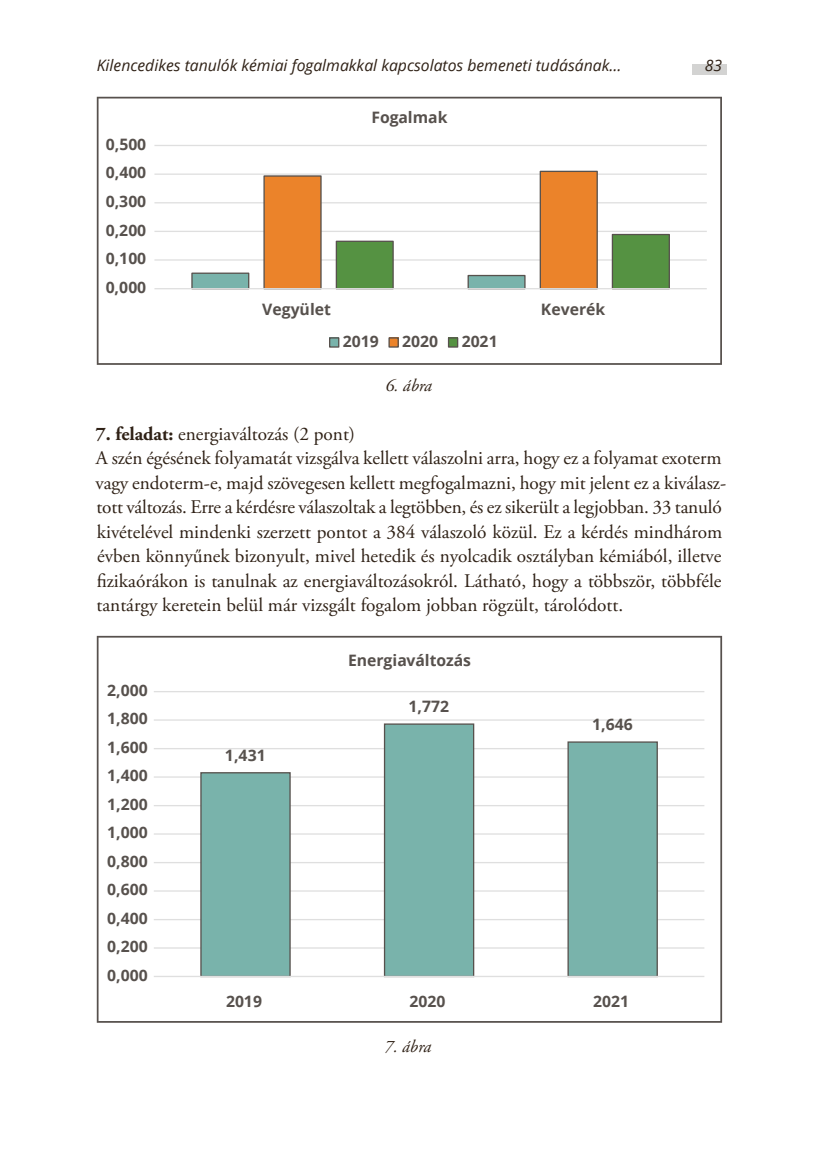
<style>
.page{position:relative;width:819px;height:1166px;background:#fff}
.page>*{position:absolute;margin:0;border:0;box-sizing:border-box;transform-origin:0 0}
.BEKEZDÉS_ELSŐ{font:19.25px/24.5px "Adobe Garamond Pro";letter-spacing:-.01em;color:#2f2116}
.ÁBRA{font:italic 17.5px "Adobe Garamond Pro";color:#2f2116}
.t1{font:700 15.75px "Open Sans";color:#57514d}
.t2{font:italic 15.75px "Open Sans";color:#2f2116}
.s1{font-weight:700}
</style>
<div class="page">
<div style="left:692px;top:64px;width:35px;height:11px;background:#d3d3d2"></div>
<svg style="left:97px;top:97px;width:625px;height:268px"></svg>
<svg style="left:97px;top:636px;width:625px;height:387px"></svg>
<p class="t2" style="left:97px;top:54px;width:526px">Kilencedikes tanulók kémiai fogalmakkal kapcsolatos bemeneti tudásának...</p>
<p class="t2" style="left:704px;top:54px;width:19px">83</p>
<p class="t1" style="left:106px;top:133px;width:42px">0,500</p>
<p class="t1" style="left:106px;top:162px;width:42px">0,400</p>
<p class="t1" style="left:106px;top:190px;width:42px">0,300</p>
<p class="t1" style="left:106px;top:219px;width:42px">0,200</p>
<p class="t1" style="left:106px;top:247px;width:42px">0,100</p>
<p class="t1" style="left:106px;top:276px;width:42px">0,000</p>
<p class="t1" style="left:371px;top:106px;width:77px">Fogalmak</p>
<p class="t1" style="left:262px;top:298px;width:70px">Vegyület</p>
<p class="t1" style="left:541px;top:298px;width:66px">Keverék</p>
<p class="t1" style="left:343px;top:330px;width:37px">2019</p>
<p class="t1" style="left:402px;top:330px;width:37px">2020</p>
<p class="t1" style="left:461px;top:330px;width:37px">2021</p>
<p class="ÁBRA" style="left:385px;top:375px;width:48px">6. ábra</p>
<p class="BEKEZDÉS_ELSŐ" style="left:96px;top:422px;width:261px"><span class="s1">7. feladat:</span> energiaváltozás (2 pont)</p>
<p class="BEKEZDÉS_ELSŐ" style="left:95px;top:447px;width:632px">A szén égésének folyamatát vizsgálva kellett válaszolni arra, hogy ez a folyamat exoterm vagy endoterm-e, majd szövegesen kellett megfogalmazni, hogy mit jelent ez a kiválasz&shy;tott változás. Erre a kérdésre válaszoltak a legtöbben, és ez sikerült a legjobban. 33 tanuló kivételével mindenki szerzett pontot a 384 válaszoló közül. Ez a kérdés mindhárom évben könnyűnek bizonyult, mivel hetedik és nyolcadik osztályban kémiából, illetve fizikaórákon is tanulnak az energiaváltozásokról. Látható, hogy a többször, többféle tantárgy keretein belül már vizsgált fogalom jobban rögzült, tárolódott.</p>
<p class="t1" style="left:107px;top:679px;width:42px">2,000</p>
<p class="t1" style="left:107px;top:707px;width:42px">1,800</p>
<p class="t1" style="left:107px;top:736px;width:42px">1,600</p>
<p class="t1" style="left:107px;top:764px;width:42px">1,400</p>
<p class="t1" style="left:107px;top:793px;width:42px">1,200</p>
<p class="t1" style="left:107px;top:821px;width:42px">1,000</p>
<p class="t1" style="left:107px;top:850px;width:42px">0,800</p>
<p class="t1" style="left:107px;top:878px;width:42px">0,600</p>
<p class="t1" style="left:107px;top:907px;width:42px">0,400</p>
<p class="t1" style="left:107px;top:935px;width:42px">0,200</p>
<p class="t1" style="left:107px;top:963px;width:42px">0,000</p>
<p class="t1" style="left:348px;top:649px;width:124px">Energiaváltozás</p>
<p class="t1" style="left:225px;top:744px;width:42px">1,431</p>
<p class="t1" style="left:408px;top:695px;width:42px">1,772</p>
<p class="t1" style="left:592px;top:713px;width:42px">1,646</p>
<p class="t1" style="left:226px;top:990px;width:37px">2019</p>
<p class="t1" style="left:409px;top:990px;width:37px">2020</p>
<p class="t1" style="left:593px;top:990px;width:37px">2021</p>
<p class="ÁBRA" style="left:384px;top:1036px;width:48px">7. ábra</p>
</div>
